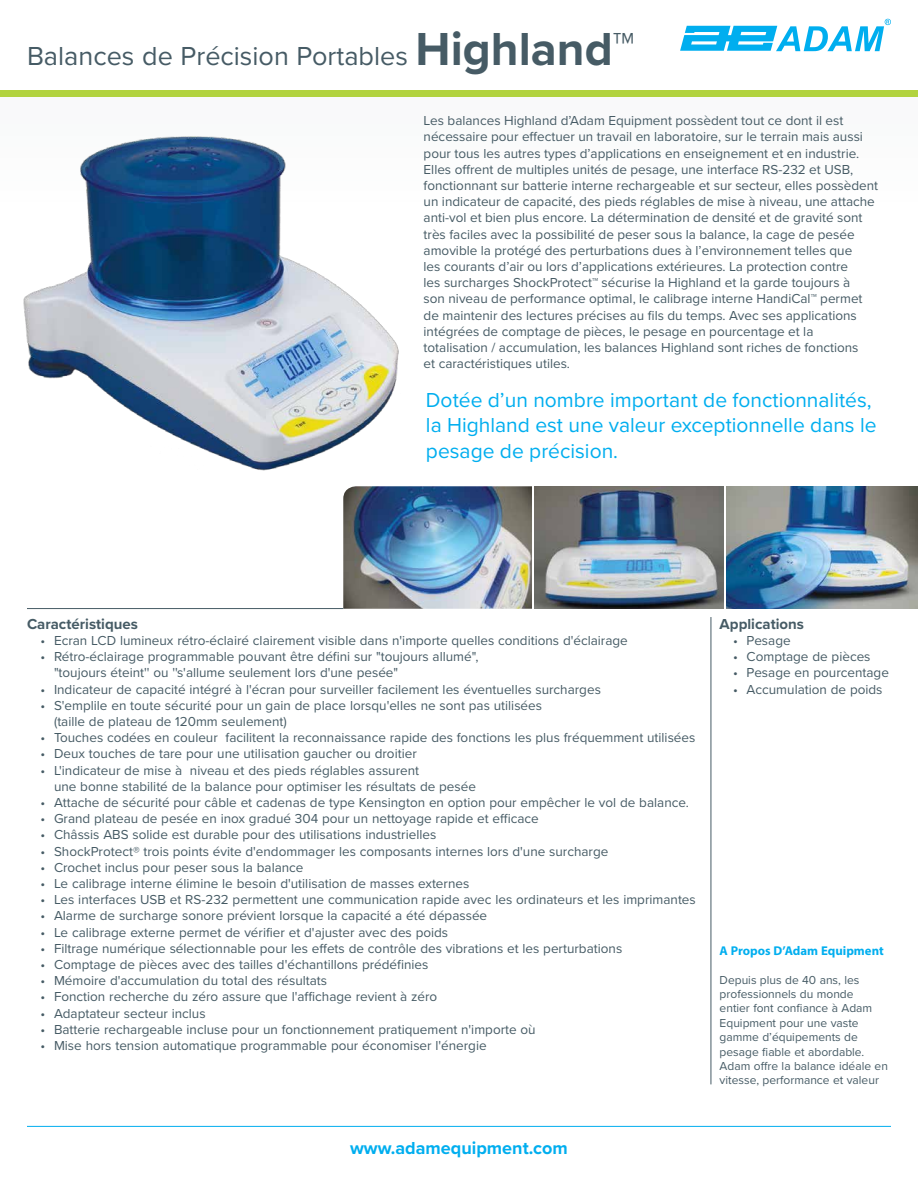
<style>
.page{position:relative;width:918px;height:1188px;background:#fff}
.page>*{position:absolute;margin:0;border:0;box-sizing:border-box;transform-origin:0 0}
.t1{font:27px "Proxima Nova";color:#465b65}
.t2{font:21px/25.2px "Proxima Nova";color:#00aeef}
.t3{font:700 18px "Proxima Nova";color:#00aeef}
.t4{font:700 15px "Proxima Nova";color:#465b65}
.t5{font:13.5px/16.2px "Proxima Nova";color:#465b65}
.t6{font:700 12.75px "Myriad Pro";color:#00aeef}
.t7{font:12px/14.4px "Proxima Nova";color:#465b65}
.s1{font-weight:700;font-size:48px}
</style>
<div class="page">
<div style="left:0;top:97px;width:918px;height:114px;background:#fafbfb"></div>
<div style="left:0;top:90px;width:918px;height:7px;background:#b2d33e"></div>
<svg style="left:680px;top:19px;width:211px;height:32px"></svg>
<img style="left:535px;top:486px;width:189px;height:123px">
<img style="left:343px;top:486px;width:189px;height:123px">
<img style="left:727px;top:486px;width:191px;height:123px">
<hr style="left:27px;top:1126px;width:864px;height:1px;background:#00aeef">
<hr style="left:27px;top:608px;width:316px;height:1px;background:#465b65">
<hr style="left:711px;top:617px;width:1px;height:467px;background:#465b65">
<img style="left:23px;top:136px;width:376px;height:335px">
<h1 class="t1" style="left:27px;top:36px;width:609px">Balances de Précision Portables <span class="s1">Highland™</span></h1>
<p class="t5" style="left:424px;top:112px;width:456px">Les balances Highland d’Adam Equipment possèdent tout ce dont il est nécessaire pour effectuer un travail en laboratoire, sur le terrain mais aussi pour tous les autres types d’applications en enseignement et en industrie.<br>Elles offrent de multiples unités de pesage, une interface RS-232 et USB, fonctionnant sur batterie interne rechargeable et sur secteur, elles possèdent un indicateur de capacité, des pieds réglables de mise à niveau, une attache anti-vol et bien plus encore. La détermination de densité et de gravité sont très faciles avec la possibilité de peser sous la balance, la cage de pesée amovible la protégé des perturbations dues à l’environnement telles que<br>les courants d’air ou lors d’applications extérieures. La protection contre<br>les surcharges ShockProtect™ sécurise la Highland et la garde toujours à<br>son niveau de performance optimal, le calibrage interne HandiCal™ permet de maintenir des lectures précises au fils du temps. Avec ses applications intégrées de comptage de pièces, le pesage en pourcentage et la totalisation / accumulation, les balances Highland sont riches de fonctions<br>et caractéristiques utiles.</p>
<h2 class="t2" style="left:426px;top:387px;width:452px">Dotée d’un nombre important de fonctionnalités, la Highland est une valeur exceptionnelle dans le pesage de précision.</h2>
<p class="t4" style="left:27px;top:613px;width:112px">Caractéristiques</p>
<p class="t5" style="left:40px;top:632px;width:589px">• Ecran LCD lumineux rétro-éclairé clairement visible dans n'importe quelles conditions d'éclairage</p>
<p class="t5" style="left:54px;top:648px;width:426px;text-indent:-14px">• Rétro-éclairage programmable pouvant être défini sur "toujours allumé", "toujours éteint'' ou ''s'allume seulement lors d'une pesée"</p>
<p class="t5" style="left:40px;top:680px;width:562px">• Indicateur de capacité intégré à l'écran pour surveiller facilement les éventuelles surcharges</p>
<p class="t5" style="left:54px;top:697px;width:490px;text-indent:-14px">• S'emplile en toute sécurité pour un gain de place lorsqu'elles ne sont pas utilisées (taille de plateau de 120mm seulement)</p>
<p class="t5" style="left:40px;top:729px;width:656px">• Touches codées en couleur facilitent la reconnaissance rapide des fonctions les plus fréquemment utilisées</p>
<p class="t5" style="left:40px;top:745px;width:378px">• Deux touches de tare pour une utilisation gaucher ou droitier</p>
<p class="t5" style="left:54px;top:761px;width:424px;text-indent:-14px">• L'indicateur de mise à niveau et des pieds réglables assurent<br>une bonne stabilité de la balance pour optimiser les résultats de pesée</p>
<p class="t5" style="left:40px;top:794px;width:650px">• Attache de sécurité pour câble et cadenas de type Kensington en option pour empêcher le vol de balance.</p>
<p class="t5" style="left:40px;top:810px;width:500px">• Grand plateau de pesée en inox gradué 304 pour un nettoyage rapide et efficace</p>
<p class="t5" style="left:40px;top:826px;width:397px">• Châssis ABS solide est durable pour des utilisations industrielles</p>
<p class="t5" style="left:40px;top:842px;width:569px">• ShockProtect® trois points évite d'endommager les composants internes lors d'une surcharge</p>
<p class="t5" style="left:40px;top:859px;width:265px">• Crochet inclus pour peser sous la balance</p>
<p class="t5" style="left:40px;top:875px;width:430px">• Le calibrage interne élimine le besoin d'utilisation de masses externes</p>
<p class="t5" style="left:40px;top:891px;width:657px">• Les interfaces USB et RS-232 permettent une communication rapide avec les ordinateurs et les imprimantes</p>
<p class="t5" style="left:40px;top:907px;width:448px">• Alarme de surcharge sonore prévient lorsque la capacité a été dépassée</p>
<p class="t5" style="left:40px;top:923px;width:409px">• Le calibrage externe permet de vérifier et d'ajuster avec des poids</p>
<p class="t5" style="left:40px;top:940px;width:583px">• Filtrage numérique sélectionnable pour les effets de contrôle des vibrations et les perturbations</p>
<p class="t5" style="left:40px;top:956px;width:389px">• Comptage de pièces avec des tailles d'échantillons prédéfinies</p>
<p class="t5" style="left:40px;top:972px;width:288px">• Mémoire d'accumulation du total des résultats</p>
<p class="t5" style="left:40px;top:988px;width:398px">• Fonction recherche du zéro assure que l'affichage revient à zéro</p>
<p class="t5" style="left:40px;top:1004px;width:167px">• Adaptateur secteur inclus</p>
<p class="t5" style="left:40px;top:1021px;width:497px">• Batterie rechargeable incluse pour un fonctionnement pratiquement n'importe où</p>
<p class="t5" style="left:40px;top:1037px;width:448px">• Mise hors tension automatique programmable pour économiser l'énergie</p>
<h3 class="t3" style="left:350px;top:1135px;width:219px">www.adamequipment.com</h3>
<p class="t4" style="left:720px;top:613px;width:86px">Applications</p>
<p class="t5" style="left:733px;top:632px;width:59px">• Pesage</p>
<p class="t5" style="left:733px;top:648px;width:139px">• Comptage de pièces</p>
<p class="t5" style="left:733px;top:664px;width:157px">• Pesage en pourcentage</p>
<p class="t5" style="left:733px;top:680px;width:151px">• Accumulation de poids</p>
<p class="t6" style="left:720px;top:942px;width:166px">A Propos D’Adam Equipment</p>
<p class="t7" style="left:720px;top:972px;width:170px">Depuis plus de 40 ans, les professionnels du monde<br>entier font confiance à Adam<br>Equipment pour une vaste gamme d’équipements de pesage fiable et abordable.<br>Adam offre la balance idéale en vitesse, performance et valeur</p>
</div>
